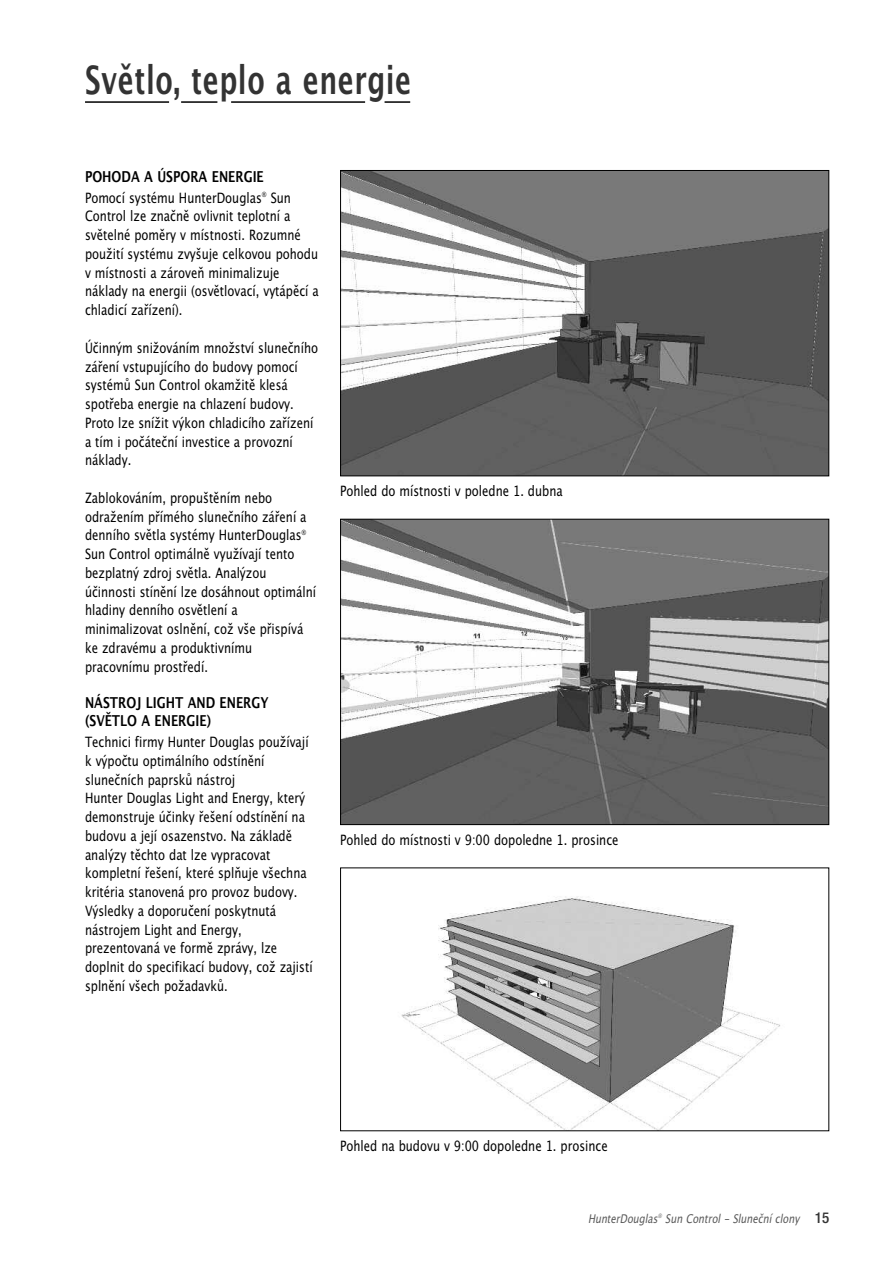
<style>
.page{position:relative;width:893px;height:1263px;background:#fff}
.page>*{position:absolute;margin:0;border:0;box-sizing:border-box;transform-origin:0 0}
.t1{font:700 39px "Lucida Grande";letter-spacing:.02em;color:#333;scale:.7 1}
.t2{font:700 15px/18px "Lucida Grande";color:#000;scale:.8 1}
.t3{font:500 condensed 15px "Helvetica Neue";color:#333}
.t4{font:14.25px/18.8px "Lucida Grande";color:#000;scale:.8 1}
.t5{font:italic 12px "Lucida Grande";color:#595959;scale:.8 1}
</style>
<div class="page">
<hr style="left:85px;top:101px;width:84px;height:2px;background:#000">
<hr style="left:181px;top:101px;width:36px;height:2px;background:#000">
<hr style="left:231px;top:101px;width:134px;height:2px;background:#000">
<hr style="left:385px;top:101px;width:25px;height:2px;background:#000">
<img style="left:342px;top:172px;width:485px;height:302px">
<div style="left:340px;top:170px;width:489px;height:306px;border:1px solid #000"></div>
<img style="left:342px;top:521px;width:485px;height:302px">
<div style="left:340px;top:519px;width:489px;height:306px;border:1px solid #000"></div>
<img style="left:401px;top:896px;width:379px;height:233px">
<h1 class="t1" style="left:85px;top:58px;width:468px">Světlo, teplo a energie</h1>
<p class="t2" style="left:85px;top:168px;width:225px">POHODA A ÚSPORA ENERGIE</p>
<p class="t4" style="left:85px;top:188px;width:294px">Pomocí systému HunterDouglas<sup>®</sup> Sun Control lze značně ovlivnit teplotní a světelné poměry v místnosti. Rozumné použití systému zvyšuje celkovou pohodu v místnosti a zároveň minimalizuje náklady na energii (osvětlovací, vytápěcí a chladicí zařízení).</p>
<p class="t4" style="left:85px;top:338px;width:293px">Účinným snižováním množství slunečního záření vstupujícího do budovy pomocí systémů Sun Control okamžitě klesá spotřeba energie na chlazení budovy.<br>Proto lze snížit výkon chladicího zařízení a tím i počáteční investice a provozní náklady.</p>
<p class="t4" style="left:85px;top:488px;width:290px">Zablokováním, propuštěním nebo odražením přímého slunečního záření a denního světla systémy HunterDouglas<sup>® </sup>Sun Control optimálně využívají tento bezplatný zdroj světla. Analýzou účinnosti stínění lze dosáhnout optimální hladiny denního osvětlení a minimalizovat oslnění, což vše přispívá ke zdravému a produktivnímu pracovnímu prostředí.</p>
<p class="t2" style="left:85px;top:694px;width:231px">NÁSTROJ LIGHT AND ENERGY (SVĚTLO A ENERGIE)</p>
<p class="t4" style="left:85px;top:733px;width:286px">Technici firmy Hunter Douglas používají k výpočtu optimálního odstínění slunečních paprsků nástroj<br>Hunter Douglas Light and Energy, který demonstruje účinky řešení odstínění na budovu a její osazenstvo. Na základě analýzy těchto dat lze vypracovat kompletní řešení, které splňuje všechna kritéria stanovená pro provoz budovy.<br>Výsledky a doporučení poskytnutá nástrojem Light and Energy, prezentovaná ve formě zprávy, lze doplnit do specifikací budovy, což zajistí splnění všech požadavků.</p>
<p class="t4" style="left:340px;top:482px;width:280px">Pohled do místnosti v poledne 1. dubna</p>
<p class="t4" style="left:340px;top:830px;width:349px">Pohled do místnosti v 9:00 dopoledne 1. prosince</p>
<p class="t4" style="left:340px;top:1136px;width:336px">Pohled na budovu v 9:00 dopoledne 1. prosince</p>
<p class="t5" style="left:588px;top:1212px;width:94px">HunterDouglas</p>
<p class="t3" style="left:815px;top:1212px;width:16px">15</p>
<p class="t5" style="left:658px;top:1212px;width:183px"><sup>®</sup> Sun Control - Sluneční clony</p>
</div>
